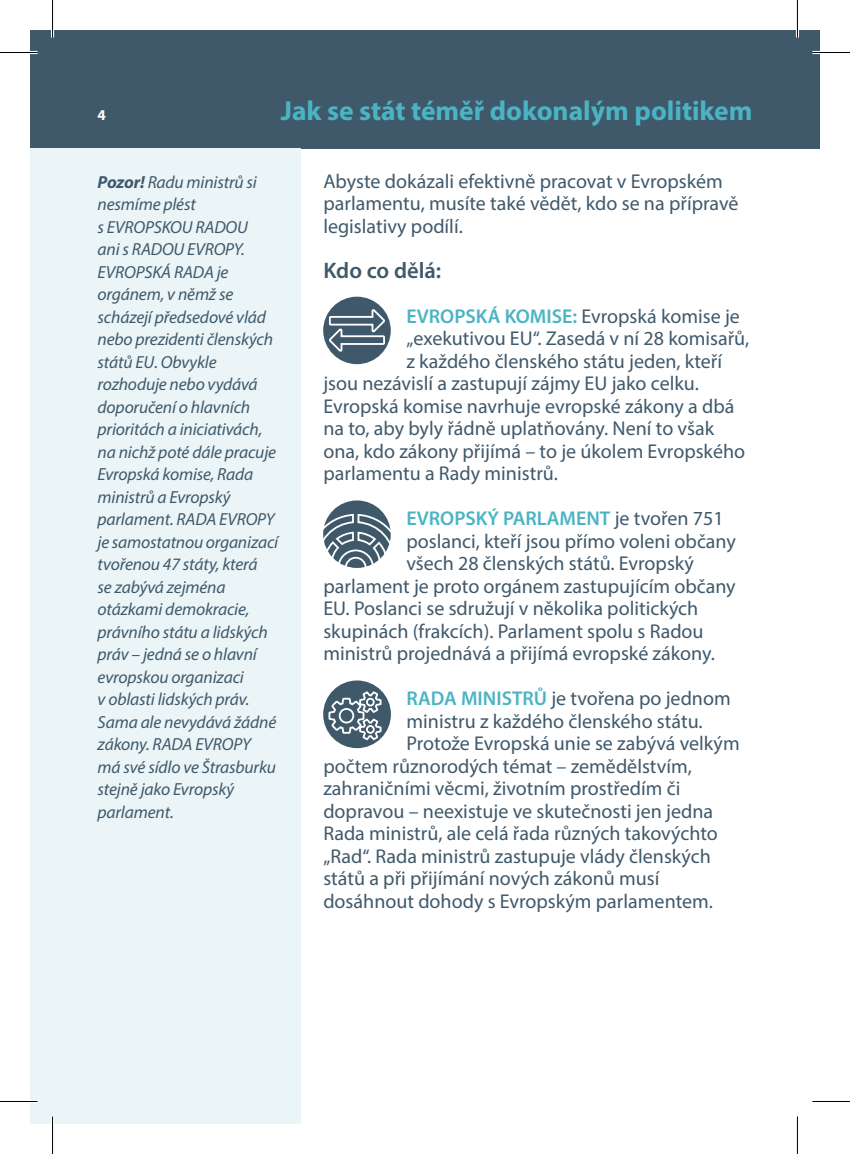
<style>
.page{position:relative;width:850px;height:1154px;background:#fff}
.page>*{position:absolute;margin:0;border:0;box-sizing:border-box;transform-origin:0 0}
.t1{font:700 27.5px "Myriad Pro";color:#4bb4c3}
.t2{font:600 22.5px "Myriad Pro";color:#3f596b}
.t3{font:20px/22.5px "Myriad Pro";color:#3f596b}
.t4{font:600 20px "Myriad Pro";color:#4bb4c3}
.t5{font:italic 17.5px/22.5px "Myriad Pro";letter-spacing:-.01em;color:#3f596b}
.t6{font:700 15px "Myriad Pro";color:#fff}
.s1{font-weight:700}
.s2{font-weight:600;color:#4bb4c3}
.s3{font-weight:400;color:#3f596b}
</style>
<div class="page">
<div style="left:30px;top:30px;width:789px;height:118px;background:#3f596b"></div>
<div style="left:30px;top:148px;width:271px;height:976px;background:#ebf5f7"></div>
<div style="left:323px;top:680px;width:68px;height:68px;background:#3f596b;border-radius:50%"></div>
<svg style="left:328px;top:691px;width:53px;height:49px"></svg>
<div style="left:323px;top:500px;width:67px;height:68px;background:#3f596b;border-radius:50%"></div>
<svg style="left:323px;top:514px;width:67px;height:54px"></svg>
<div style="left:323px;top:297px;width:67px;height:67px;background:#3f596b;border-radius:50%"></div>
<svg style="left:329px;top:309px;width:56px;height:43px"></svg>
<hr style="left:0;top:51px;width:38px;height:3px;background:#fff">
<hr style="left:812px;top:51px;width:37px;height:3px;background:#fff">
<hr style="left:0;top:1100px;width:38px;height:3px;background:#fff">
<hr style="left:51px;top:0;width:3px;height:38px;background:#fff">
<hr style="left:51px;top:1116px;width:3px;height:38px;background:#fff">
<hr style="left:795px;top:0;width:3px;height:38px;background:#fff">
<hr style="left:0;top:52px;width:38px;height:1px;background:#000">
<hr style="left:812px;top:52px;width:37px;height:1px;background:#000">
<hr style="left:0;top:1101px;width:38px;height:1px;background:#000">
<hr style="left:812px;top:1101px;width:37px;height:1px;background:#000">
<hr style="left:52px;top:0;width:1px;height:38px;background:#000">
<hr style="left:52px;top:1116px;width:1px;height:38px;background:#000">
<hr style="left:796px;top:0;width:1px;height:38px;background:#000">
<hr style="left:796px;top:1116px;width:1px;height:38px;background:#000">
<p class="t6" style="left:98px;top:105px;width:10px">4</p>
<h1 class="t1" style="left:281px;top:93px;width:473px">Jak se stát téměř dokonalým politikem</h1>
<p class="t5" style="left:98px;top:170px;width:182px"><span class="s1">Pozor!</span> Radu ministrů si nesmíme plést<br>s EVROPSKOU RADOU<br>ani s RADOU EVROPY.<br>EVROPSKÁ RADA je orgánem, v němž se scházejí předsedové vlád nebo prezidenti členských států EU. Obvykle rozhoduje nebo vydává doporučení o hlavních prioritách a iniciativách, na nichž poté dále pracuje<br>Evropská komise, Rada ministrů a Evropský parlament. RADA EVROPY je samostatnou organizací tvořenou 47 státy, která<br>se zabývá zejména otázkami demokracie, právního státu a lidských práv – jedná se o hlavní evropskou organizaci<br>v oblasti lidských práv.<br>Sama ale nevydává žádné zákony. RADA EVROPY má své sídlo ve Štrasburku stejně jako Evropský parlament.</p>
<p class="t3" style="left:323px;top:169px;width:416px">Abyste dokázali efektivně pracovat v Evropském parlamentu, musíte také vědět, kdo se na přípravě legislativy podílí.</p>
<p class="t2" style="left:323px;top:256px;width:119px">Kdo co dělá:</p>
<p class="t3" style="left:406px;top:304px;width:335px"><span class="s2">EVROPSKÁ KOMISE:</span> Evropská komise je</p>
<p class="t3" style="left:406px;top:327px;width:344px">„exekutivou EU“. Zasedá v ní 28 komisařů,</p>
<p class="t3" style="left:406px;top:349px;width:317px">z každého členského státu jeden, kteří</p>
<p class="t3" style="left:323px;top:372px;width:377px">jsou nezávislí a zastupují zájmy EU jako celku.</p>
<p class="t3" style="left:323px;top:394px;width:412px">Evropská komise navrhuje evropské zákony a dbá</p>
<p class="t3" style="left:323px;top:417px;width:392px">na to, aby byly řádně uplatňovány. Není to však</p>
<p class="t3" style="left:323px;top:439px;width:423px">ona, kdo zákony přijímá – to je úkolem Evropského</p>
<p class="t3" style="left:323px;top:462px;width:236px">parlamentu a Rady ministrů.</p>
<p class="t4" style="left:406px;top:506px;width:318px">EVROPSKÝ PARLAMENT <span class="s3">je tvořen 751</span></p>
<p class="t3" style="left:406px;top:529px;width:331px">poslanci, kteří jsou přímo voleni občany</p>
<p class="t3" style="left:406px;top:552px;width:289px">všech 28 členských států. Evropský</p>
<p class="t3" style="left:323px;top:574px;width:413px">parlament je proto orgánem zastupujícím občany</p>
<p class="t3" style="left:323px;top:597px;width:376px">EU. Poslanci se sdružují v několika politických</p>
<p class="t3" style="left:323px;top:619px;width:381px">skupinách (frakcích). Parlament spolu s Radou</p>
<p class="t3" style="left:323px;top:642px;width:393px">ministrů projednává a přijímá evropské zákony.</p>
<p class="t3" style="left:406px;top:687px;width:325px"><span class="s2">RADA MINISTRŮ</span> je tvořena po jednom</p>
<p class="t3" style="left:406px;top:709px;width:297px">ministru z každého členského státu.</p>
<p class="t3" style="left:406px;top:732px;width:334px">Protože Evropská unie se zabývá velkým</p>
<p class="t3" style="left:323px;top:754px;width:370px">počtem různorodých témat – zemědělstvím,</p>
<p class="t3" style="left:323px;top:777px;width:358px">zahraničními věcmi, životním prostředím či</p>
<p class="t3" style="left:323px;top:799px;width:391px">dopravou – neexistuje ve skutečnosti jen jedna</p>
<p class="t3" style="left:323px;top:822px;width:396px">Rada ministrů, ale celá řada různých takovýchto</p>
<p class="t3" style="left:323px;top:844px;width:389px">„Rad“. Rada ministrů zastupuje vlády členských</p>
<p class="t3" style="left:323px;top:867px;width:337px">států a při přijímání nových zákonů musí</p>
<p class="t3" style="left:323px;top:889px;width:391px">dosáhnout dohody s Evropským parlamentem.</p>
</div>
